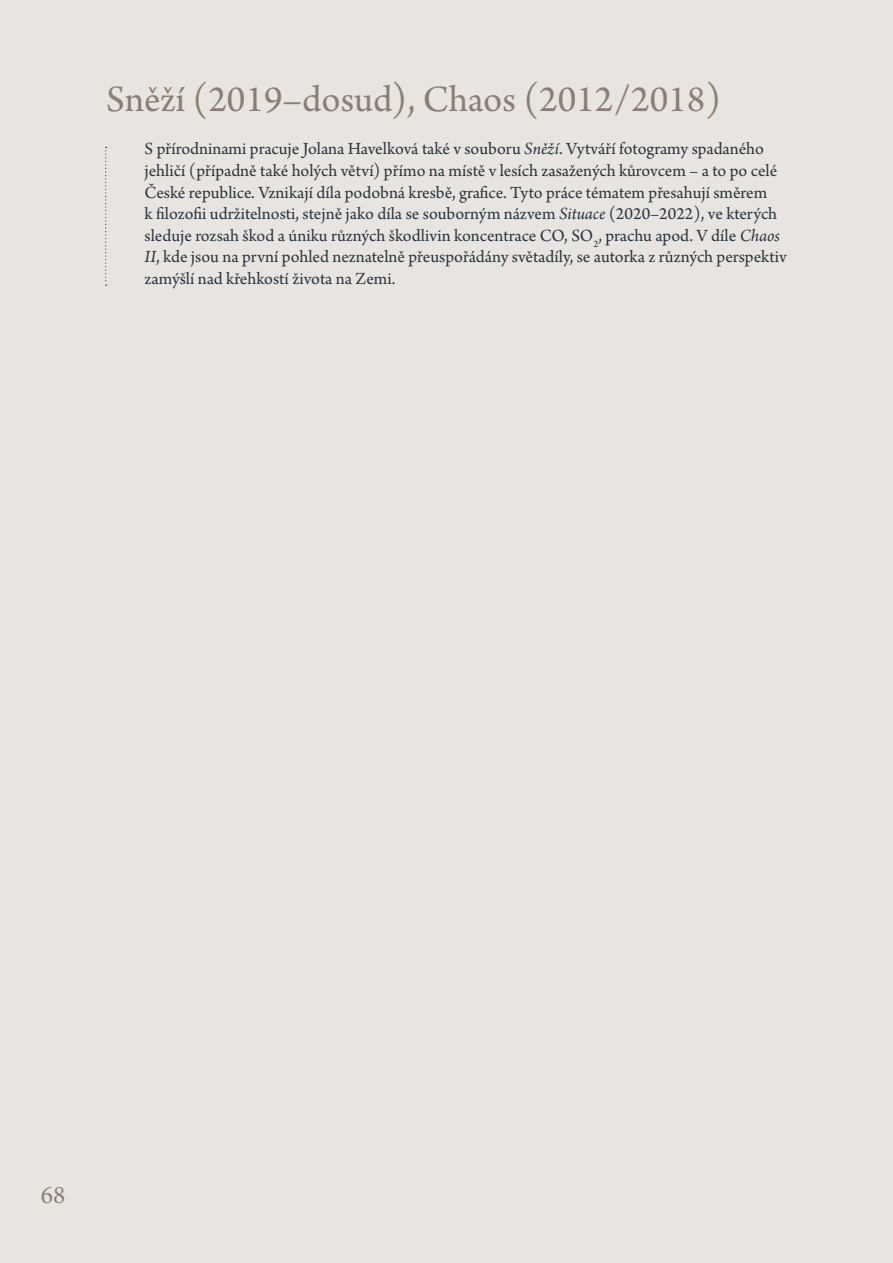
<style>
.page{position:relative;width:893px;height:1263px;background:#e8e5e0}
.page>*{position:absolute;margin:0;border:0;box-sizing:border-box;transform-origin:0 0}
.t1{font:39px "Arno Pro";color:#8c7e72}
.t2{font:25.5px "Minion Pro";color:#8c7e72}
.t3{font:18px/21.6px "Arno Pro";color:#273540}
.s1{font-style:italic}
</style>
<div class="page">
<svg style="left:105px;top:147px;width:2px;height:139px"></svg>
<h1 class="t1" style="left:106px;top:78px;width:616px">Sněží (2019–dosud), Chaos (2012/2018)</h1>
<p class="t3" style="left:145px;top:139px;width:643px">S přírodninami pracuje Jolana Havelková také v souboru <span class="s1">Sněží</span>. Vytváří fotogramy spadaného jehličí (případně také holých větví) přímo na místě v lesích zasažených kůrovcem – a to po celé České republice. Vznikají díla podobná kresbě, grafice. Tyto práce tématem přesahují směrem<br>k filozofii udržitelnosti, stejně jako díla se souborným názvem <span class="s1">Situace</span> (2020–2022), ve kterých sleduje rozsah škod a úniku různých škodlivin koncentrace CO, SO<sub>2</sub>, prachu apod. V díle <span class="s1">Chaos II</span>, kde jsou na první pohled neznatelně přeuspořádány světadíly, se autorka z různých perspektiv zamýšlí nad křehkostí života na Zemi.</p>
<h2 class="t2" style="left:41px;top:1178px;width:26px">68</h2>
</div>
